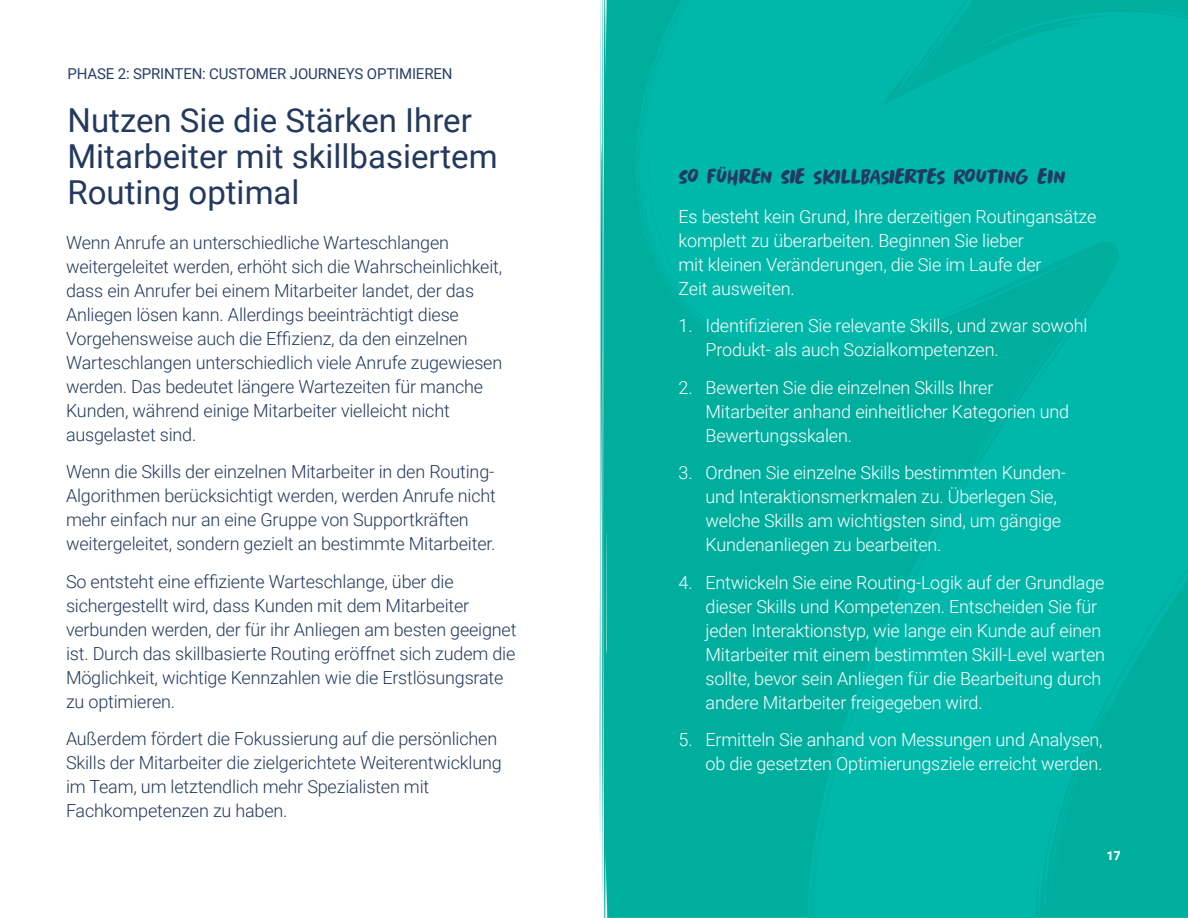
<style>
.page{position:relative;width:1188px;height:918px;background:#fff}
.page>*{position:absolute;margin:0;border:0;box-sizing:border-box;transform-origin:0 0}
.t1{font:33px/36px "Roboto";color:#23395d}
.t2{font:24px "Springwood Brush";letter-spacing:-.035em;color:#23395d}
.t3{font:300 18px/24px "Roboto";letter-spacing:-.01em;color:#23395d}
.t4{font:300 18px/24px "Roboto";letter-spacing:-.01em;color:#fff}
.t5{font:15px "Roboto";letter-spacing:-.01em;color:#273f67}
.t6{font:500 12px "Roboto";color:#fff}
</style>
<div class="page">
<svg style="left:600px;top:0;width:35px;height:918px;background:#11b3a4"></svg>
<svg style="left:635px;top:0;width:553px;height:918px;background:#00b3a4"></svg>
<p class="t5" style="left:68px;top:63px;width:387px">PHASE 2: SPRINTEN: CUSTOMER JOURNEYS OPTIMIEREN</p>
<h1 class="t1" style="left:68px;top:101px;width:432px">Nutzen Sie die Stärken Ihrer<br>Mitarbeiter mit skillbasiertem<br>Routing optimal</h1>
<p class="t3" style="left:66px;top:230px;width:438px">Wenn Anrufe an unterschiedliche Warteschlangen weitergeleitet werden, erhöht sich die Wahrscheinlichkeit, dass ein Anrufer bei einem Mitarbeiter landet, der das Anliegen lösen kann. Allerdings beeinträchtigt diese Vorgehensweise auch die Effizienz, da den einzelnen Warteschlangen unterschiedlich viele Anrufe zugewiesen werden. Das bedeutet längere Wartezeiten für manche Kunden, während einige Mitarbeiter vielleicht nicht ausgelastet sind.</p>
<p class="t3" style="left:66px;top:459px;width:432px">Wenn die Skills der einzelnen Mitarbeiter in den Routing-Algorithmen berücksichtigt werden, werden Anrufe nicht mehr einfach nur an eine Gruppe von Supportkräften weitergeleitet, sondern gezielt an bestimmte Mitarbeiter.</p>
<p class="t3" style="left:66px;top:569px;width:452px">So entsteht eine effiziente Warteschlange, über die sichergestellt wird, dass Kunden mit dem Mitarbeiter verbunden werden, der für ihr Anliegen am besten geeignet ist. Durch das skillbasierte Routing eröffnet sich zudem die Möglichkeit, wichtige Kennzahlen wie die Erstlösungsrate zu optimieren.</p>
<p class="t3" style="left:66px;top:726px;width:437px">Außerdem fördert die Fokussierung auf die persönlichen Skills der Mitarbeiter die zielgerichtete Weiterentwicklung im Team, um letztendlich mehr Spezialisten mit Fachkompetenzen zu haben.</p>
<h2 class="t2" style="left:679px;top:163px;width:389px">So führen Sie skillbasiertes Routing ein</h2>
<p class="t4" style="left:679px;top:204px;width:419px">Es besteht kein Grund, Ihre derzeitigen Routingansätze komplett zu überarbeiten. Beginnen Sie lieber<br>mit kleinen Veränderungen, die Sie im Laufe der<br>Zeit ausweiten.</p>
<p class="t4" style="left:706px;top:313px;width:384px;text-indent:-27px">1. Identifizieren Sie relevante Skills, und zwar sowohl<br>Produkt- als auch Sozialkompetenzen.</p>
<p class="t4" style="left:706px;top:375px;width:365px;text-indent:-27px">2. Bewerten Sie die einzelnen Skills Ihrer<br>Mitarbeiter anhand einheitlicher Kategorien und<br>Bewertungsskalen.</p>
<p class="t4" style="left:706px;top:460px;width:362px;text-indent:-27px">3. Ordnen Sie einzelne Skills bestimmten Kunden&shy;und Interaktionsmerkmalen zu. Überlegen Sie, welche Skills am wichtigsten sind, um gängige Kundenanliegen zu bearbeiten.</p>
<p class="t4" style="left:706px;top:570px;width:401px;text-indent:-27px">4. Entwickeln Sie eine Routing-Logik auf der Grundlage dieser Skills und Kompetenzen. Entscheiden Sie für jeden Interaktionstyp, wie lange ein Kunde auf einen Mitarbeiter mit einem bestimmten Skill-Level warten sollte, bevor sein Anliegen für die Bearbeitung durch andere Mitarbeiter freigegeben wird.</p>
<p class="t4" style="left:679px;top:727px;width:426px;text-align:right">5. Ermitteln Sie anhand von Messungen und Analysen, ob die gesetzten Optimierungsziele erreicht werden.</p>
<p class="t6" style="left:1107px;top:847px;width:15px">17</p>
</div>
